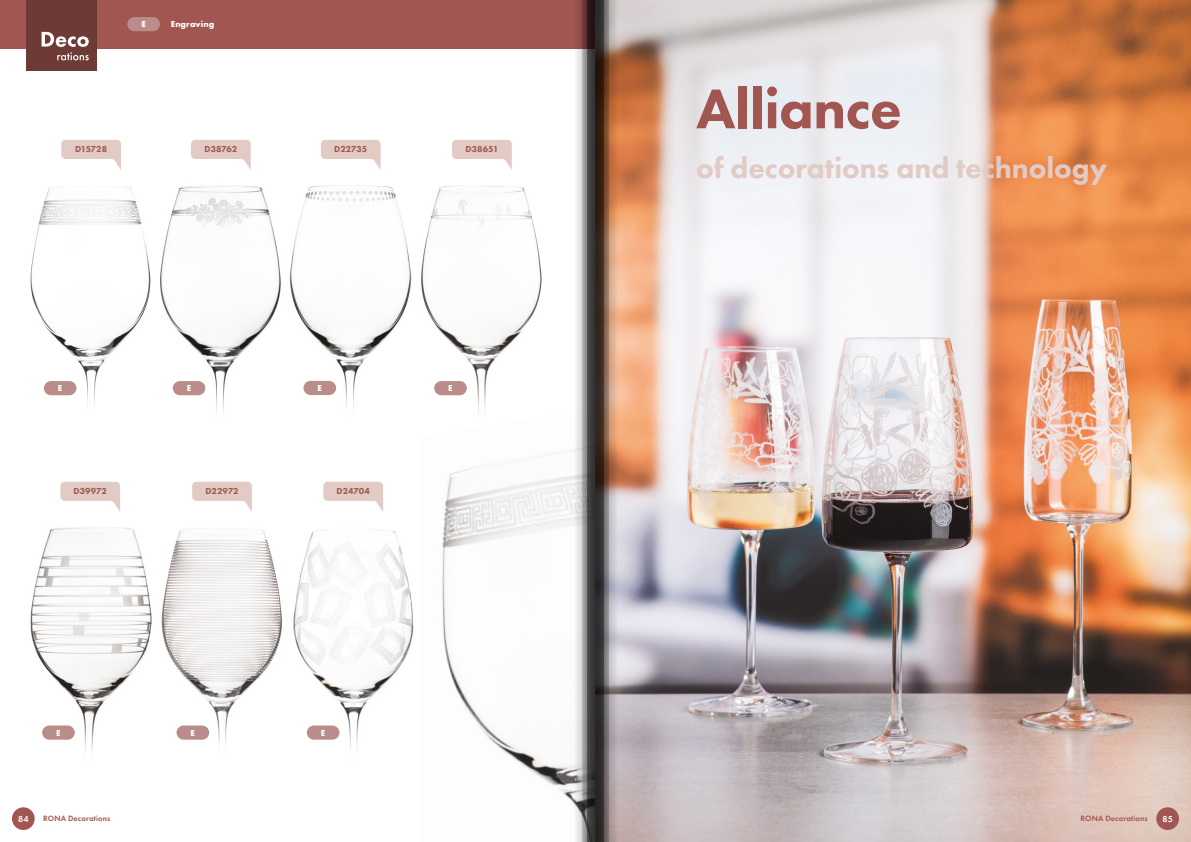
<style>
.page{position:relative;width:1191px;height:842px;background:#fff}
.page>*{position:absolute;margin:0;border:0;box-sizing:border-box;transform-origin:0 0}
.t1{font:800 58px "Futura PT";letter-spacing:-.01em;color:#a15652}
.t2{font:800 30px "Futura PT";letter-spacing:-.005em;color:#e2cbc4}
.t3{font:800 9px "Futura PT";color:#a15652}
.t4{font:700 9px "Futura PT";letter-spacing:.01em;color:#fff}
.t5{font:600 9px "Futura PT";color:#fff}
.t6{font:600 8px "Futura PT";letter-spacing:.02em;color:#a15652}
</style>
<div class="page">
<div style="left:0;top:0;width:595px;height:48px;background:#a15652"></div>
<img style="left:166px;top:185px;width:110px;height:297px">
<img style="left:17px;top:527px;width:130px;height:298px">
<img style="left:30px;top:186px;width:136px;height:296px">
<img style="left:276px;top:165px;width:135px;height:317px">
<img style="left:147px;top:528px;width:131px;height:219px">
<img style="left:278px;top:529px;width:136px;height:221px">
<img style="left:442px;top:453px;width:131px;height:350px">
<img style="left:411px;top:185px;width:140px;height:303px">
<img style="left:618px;top:0;width:573px;height:842px">
<svg style="left:61px;top:140px;width:60px;height:30px"></svg>
<svg style="left:191px;top:140px;width:60px;height:30px"></svg>
<svg style="left:321px;top:140px;width:59px;height:30px"></svg>
<svg style="left:452px;top:140px;width:60px;height:30px"></svg>
<svg style="left:60px;top:482px;width:60px;height:30px"></svg>
<svg style="left:192px;top:482px;width:60px;height:30px"></svg>
<svg style="left:323px;top:482px;width:60px;height:30px"></svg>
<div style="left:44px;top:381px;width:32px;height:14px;background:#ba8d8a;border-radius:7px"></div>
<div style="left:173px;top:381px;width:32px;height:14px;background:#ba8d8a;border-radius:7px"></div>
<div style="left:303px;top:381px;width:33px;height:14px;background:#ba8d8a;border-radius:7px"></div>
<div style="left:434px;top:381px;width:33px;height:14px;background:#ba8d8a;border-radius:7px"></div>
<div style="left:42px;top:725px;width:33px;height:15px;background:#ba8d8a;border-radius:7px"></div>
<div style="left:176px;top:725px;width:33px;height:15px;background:#ba8d8a;border-radius:7px"></div>
<div style="left:307px;top:725px;width:32px;height:15px;background:#ba8d8a;border-radius:7px"></div>
<div style="left:127px;top:17px;width:33px;height:14px;background:#ba8d8a;border-radius:7px"></div>
<div style="left:12px;top:807px;width:23px;height:23px;background:#a15652;border-radius:50%"></div>
<div style="left:1156px;top:807px;width:23px;height:23px;background:#a15652;border-radius:50%"></div>
<div style="left:26px;top:0;width:71px;height:71px;background:#6d3a36"></div>
<svg style="left:42px;top:32px;width:47px;height:28px"></svg>
<svg style="left:573px;top:0;width:9px;height:842px"></svg>
<svg style="left:609px;top:0;width:9px;height:842px;background:#c7a290"></svg>
<svg style="left:582px;top:0;width:6px;height:842px;background:#8c8989"></svg>
<svg style="left:603px;top:0;width:6px;height:842px;background:#755f54"></svg>
<svg style="left:588px;top:0;width:7px;height:842px;background:#3a3939"></svg>
<svg style="left:595px;top:0;width:8px;height:842px;background:#302622"></svg>
<p class="t4" style="left:141px;top:18px;width:6px">E</p>
<p class="t4" style="left:171px;top:18px;width:45px">Engraving</p>
<p class="t3" style="left:75px;top:144px;width:33px">D15728</p>
<p class="t3" style="left:204px;top:144px;width:34px">D38762</p>
<p class="t3" style="left:334px;top:144px;width:35px">D22735</p>
<p class="t3" style="left:465px;top:144px;width:34px">D38651</p>
<p class="t4" style="left:58px;top:382px;width:6px">E</p>
<p class="t4" style="left:187px;top:382px;width:6px">E</p>
<p class="t4" style="left:317px;top:382px;width:6px">E</p>
<p class="t4" style="left:448px;top:382px;width:6px">E</p>
<p class="t3" style="left:74px;top:486px;width:35px">D39972</p>
<p class="t3" style="left:205px;top:486px;width:35px">D22972</p>
<p class="t3" style="left:336px;top:486px;width:35px">D24704</p>
<p class="t4" style="left:56px;top:727px;width:6px">E</p>
<p class="t4" style="left:191px;top:727px;width:6px">E</p>
<p class="t4" style="left:321px;top:727px;width:6px">E</p>
<h1 class="t1" style="left:696px;top:73px;width:207px">Alliance</h1>
<h2 class="t2" style="left:696px;top:149px;width:413px">of decorations and technology</h2>
<p class="t5" style="left:18px;top:813px;width:12px">84</p>
<p class="t6" style="left:43px;top:813px;width:69px">RONA Decorations</p>
<p class="t6" style="left:1080px;top:813px;width:69px">RONA Decorations</p>
<p class="t5" style="left:1162px;top:813px;width:12px">85</p>
</div>
